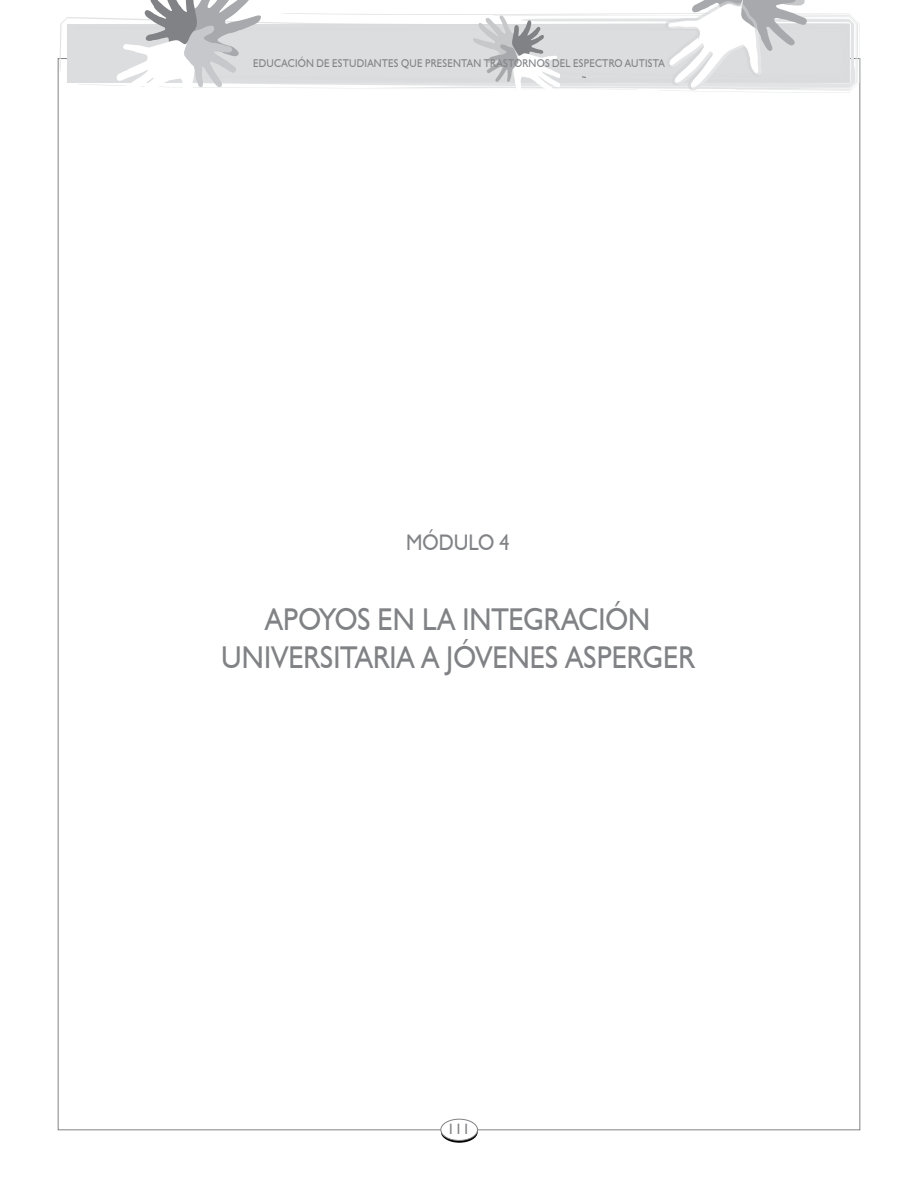
<style>
.page{position:relative;width:918px;height:1188px;background:#fff}
.page>*{position:absolute;margin:0;border:0;box-sizing:border-box;transform-origin:0 0}
.t1{font:31.5px/37.8px "Humanist 521 BT";color:#808285;text-align:center;scale:.9 1}
.t2{font:22.5px "Humanist 521 BT";letter-spacing:.005em;color:#808285;scale:.9 1}
.t3{font:15px "Humanist 521 BT";color:#808285}
.t4{font:11.25px "Humanist 521 BT";letter-spacing:.02em;color:#808285;scale:.9 1}
</style>
<div class="page">
<svg style="left:441px;top:1121px;width:37px;height:22px"></svg>
<div style="left:441px;top:1119px;width:37px;height:21px;background:#fff;border-radius:50%"></div>
<div style="left:441px;top:1119px;width:37px;height:22px;border:1px solid #808285;border-radius:50%"></div>
<svg style="left:60px;top:0;width:799px;height:93px"></svg>
<p class="t4" style="left:253px;top:56px;width:459px">EDUCACIÓN DE ESTUDIANTES QUE PRESENTAN TRASTORNOS DEL ESPECTRO AUTISTA</p>
<p class="t2" style="left:406px;top:528px;width:117px">MÓDULO 4</p>
<p class="t1" style="left:221px;top:600px;width:527px">APOYOS EN LA INTEGRACIÓN<br>UNIVERSITARIA A JÓVENES ASPERGER</p>
<h3 class="t3" style="left:447px;top:1120px;width:24px">111</h3>
</div>
